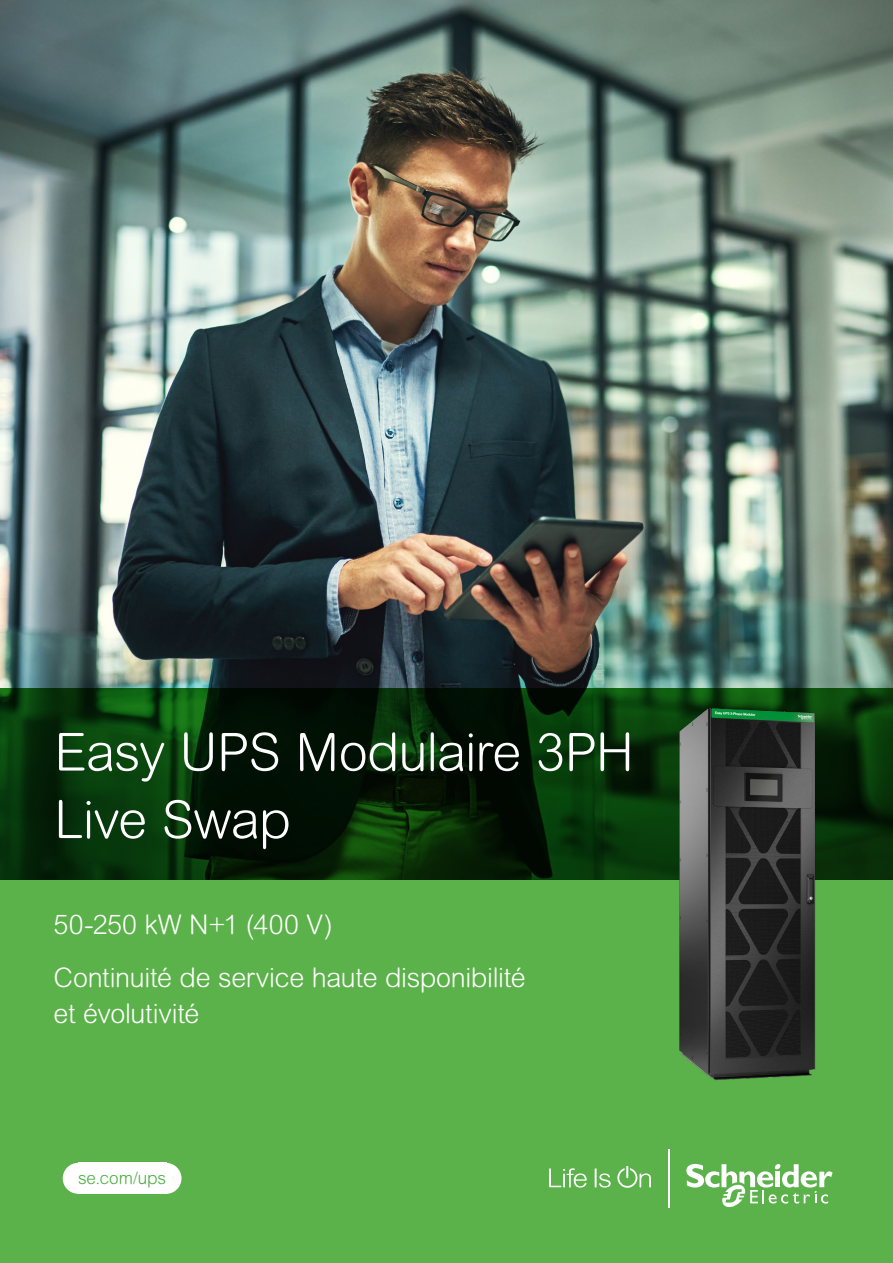
<style>
.page{position:relative;width:893px;height:1263px;background:#fff}
.page>*{position:absolute;margin:0;border:0;box-sizing:border-box;transform-origin:0 0}
.t1{font:300 52.5px/67.5px "Arial Rounded MT Pro";letter-spacing:-.015em;color:#fff}
.t2{font:300 27px/52.9px "Arial Rounded MT Pro";letter-spacing:-.01em;color:#fff}
.t3{font:300 17.1px "Arial Rounded MT Pro";letter-spacing:-.005em;color:#48ad40}
</style>
<div class="page">
<img style="left:0;top:0;width:893px;height:689px">
<svg style="left:0;top:689px;width:893px;height:192px;background:#062a08"></svg>
<div style="left:0;top:881px;width:893px;height:382px;background:#5cb24a"></div>
<svg style="left:549px;top:1168px;width:38px;height:19px"></svg>
<svg style="left:595px;top:1168px;width:16px;height:19px"></svg>
<svg style="left:617px;top:1166px;width:34px;height:22px"></svg>
<svg style="left:686px;top:1163px;width:146px;height:44px"></svg>
<hr style="left:668px;top:1149px;width:1px;height:59px;background:#fff">
<img style="left:652px;top:700px;width:193px;height:380px">
<div style="left:78px;top:1163px;width:88px;height:31px;background:#fff"></div>
<div style="left:63px;top:1163px;width:31px;height:31px;background:#fff;border-radius:50%"></div>
<div style="left:150px;top:1163px;width:32px;height:31px;background:#fff;border-radius:50%"></div>
<h1 class="t1" style="left:54px;top:720px;width:581px">Easy UPS Modulaire 3PH<br>Live Swap</h1>
<p class="t2" style="left:54px;top:899px;width:474px">50-250 kW N+1 (400 V)<br>Continuité de service haute disponibilité</p>
<p class="t2" style="left:54px;top:988px;width:147px">et évolutivité</p>
<p class="t3" style="left:78px;top:1168px;width:90px">se.com/ups</p>
</div>
